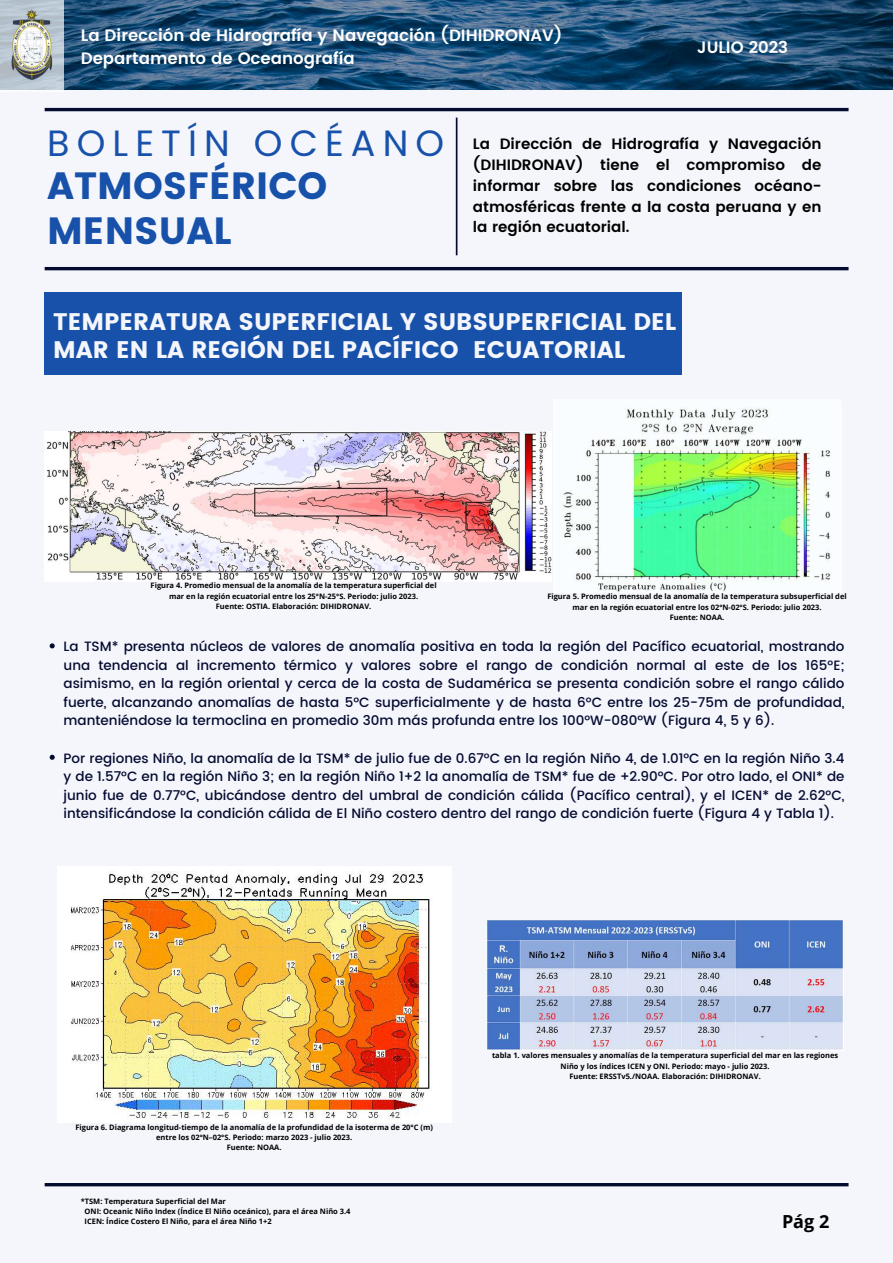
<style>
.page{position:relative;width:893px;height:1263px;background:#f4f6fc}
.page>*{position:absolute;margin:0;border:0;box-sizing:border-box;transform-origin:0 0}
.t1{font:37.88px/44.9px "Poppins";color:#1751aa}
.t2{font:36.53px "Poppins";letter-spacing:.195em;color:#1751aa}
.t3{font:23.92px/28.4px "Poppins";color:#f4f6fc}
.t4{font:700 18px "Open Sans";color:#000}
.t5{font:600 16.5px/23.1px "Poppins";color:#fff}
.t6{font:600 15px/20.9px "Poppins";color:#000;text-align:justify}
.t7{font:500 13.5px/18.6px "Poppins";color:#050a30;text-align:justify}
.t8{font:700 7.5px/10.1px "Open Sans";color:#000;text-align:center}
</style>
<div class="page">
<hr style="left:45px;top:267px;width:803px;height:3px;background:#050a30">
<hr style="left:45px;top:1183px;width:803px;height:3px;background:#050a30">
<hr style="left:45px;top:108px;width:803px;height:3px;background:#050a30">
<hr style="left:456px;top:118px;width:1px;height:137px;background:#050a30">
<svg style="left:64px;top:0;width:829px;height:89px;background:#215076"></svg>
<svg style="left:0;top:0;width:64px;height:90px"></svg>
<img style="left:0;top:10px;width:64px;height:70px">
<div style="left:45px;top:292px;width:637px;height:83px;background:#1751aa"></div>
<img style="left:563px;top:408px;width:267px;height:184px">
<img style="left:486px;top:920px;width:357px;height:131px">
<svg style="left:50px;top:643px;width:5px;height:5px"></svg>
<svg style="left:50px;top:755px;width:5px;height:5px"></svg>
<img style="left:57px;top:866px;width:394px;height:256px">
<img style="left:45px;top:432px;width:506px;height:149px">
<p class="t5" style="left:81px;top:24px;width:483px">La Dirección de Hidrografía y Navegación (DIHIDRONAV)<br>Departamento de Oceanografía</p>
<p class="t5" style="left:697px;top:36px;width:93px">JULIO 2023</p>
<h2 class="t2" style="left:47px;top:117px;width:398px">BOLETÍN OCÉANO</h2>
<h1 class="t1" style="left:47px;top:163px;width:281px">ATMOSFÉRICO<br>MENSUAL</h1>
<p class="t6" style="left:473px;top:133px;width:350px">La Dirección de Hidrografía y Navegación (DIHIDRONAV) tiene el compromiso de informar sobre las condiciones océano&shy;atmosféricas frente a la costa peruana y en la región ecuatorial.</p>
<h3 class="t3" style="left:53px;top:307px;width:624px">TEMPERATURA SUPERFICIAL Y SUBSUPERFICIAL DEL<br>MAR EN LA REGIÓN DEL PACÍFICO ECUATORIAL</h3>
<p class="t8" style="left:151px;top:580px;width:287px">Figura 4. Promedio mensual de la anomalía de la temperatura superficial del mar en la región ecuatorial entre los 25°N-25°S. Periodo: julio 2023.<br>Fuente: OSTIA. Elaboración: DIHIDRONAV.</p>
<p class="t8" style="left:547px;top:591px;width:301px">Figura 5. Promedio mensual de la anomalía de la temperatura subsuperficial del mar en la región ecuatorial entre los 02°N-02°S. Periodo: julio 2023.<br>Fuente: NOAA.</p>
<p class="t7" style="left:64px;top:637px;width:782px">La TSM* presenta núcleos de valores de anomalía positiva en toda la región del Pacífico ecuatorial, mostrando una tendencia al incremento térmico y valores sobre el rango de condición normal al este de los 165°E; asimismo, en la región oriental y cerca de la costa de Sudamérica se presenta condición sobre el rango cálido fuerte, alcanzando anomalías de hasta 5°C superficialmente y de hasta 6°C entre los 25-75m de profundidad, manteniéndose la termoclina en promedio 30m más profunda entre los 100°W-080°W (Figura 4, 5 y 6).</p>
<p class="t7" style="left:64px;top:749px;width:782px">Por regiones Niño, la anomalía de la TSM* de julio fue de 0.67°C en la región Niño 4, de 1.01°C en la región Niño 3.4 y de 1.57°C en la región Niño 3; en la región Niño 1+2 la anomalía de TSM* fue de +2.90°C. Por otro lado, el ONI* de junio fue de 0.77°C, ubicándose dentro del umbral de condición cálida (Pacífico central), y el ICEN* de 2.62°C, intensificándose la condición cálida de El Niño costero dentro del rango de condición fuerte (Figura 4 y Tabla 1).</p>
<p class="t8" style="left:75px;top:1121px;width:359px">Figura 6. Diagrama longitud-tiempo de la anomalía de la profundidad de la isoterma de 20°C (m) entre los 02°N–02°S. Periodo: marzo 2023 - julio 2023.<br>Fuente: NOAA.</p>
<p class="t8" style="left:85px;top:1196px;width:267px;text-align:left;text-indent:-4px">*TSM: Temperatura Superficial del Mar<br>ONI: Oceanic Niño Index (Índice El Niño oceánico), para el área Niño 3.4<br>ICEN: Índice Costero El Niño, para el área Niño 1+2</p>
<p class="t8" style="left:492px;top:1050px;width:348px">tabla 1. valores mensuales y anomalías de la temperatura superficial del mar en las regiones<br>Niño y los índices ICEN y ONI. Periodo: mayo - julio 2023.<br>Fuente: ERSSTv5./NOAA. Elaboración: DIHIDRONAV.</p>
<h3 class="t4" style="left:782px;top:1208px;width:49px">Pág 2</h3>
</div>
